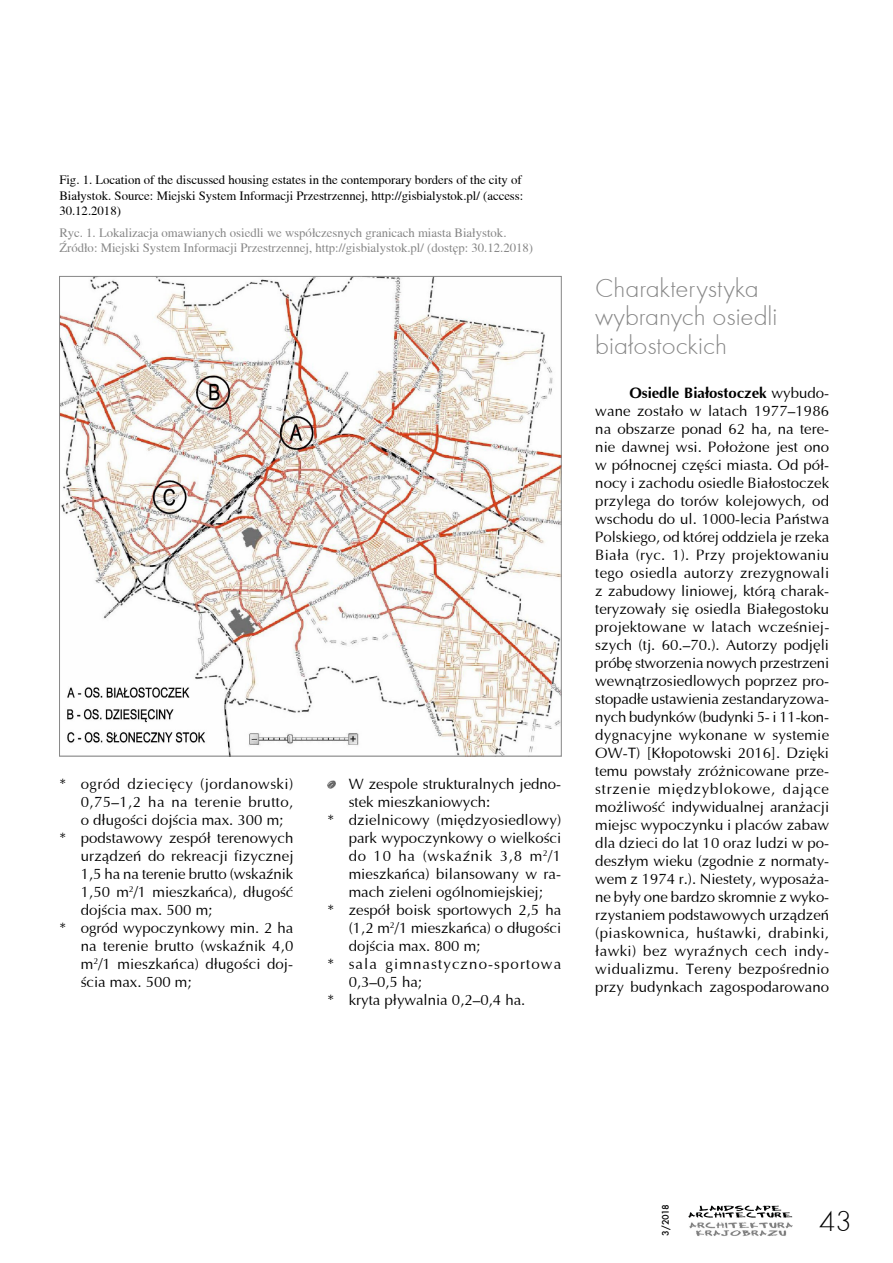
<style>
.page{position:relative;width:893px;height:1263px;background:#fff}
.page>*{position:absolute;margin:0;border:0;box-sizing:border-box;transform-origin:0 0}
.t1{font:30px "Futura TEE Ligh";color:#000}
.t2{font:27px/28.5px "Futura TEE Ligh";color:#878787}
.t3{font:15px/18px "Ottawa";color:#000;text-align:justify}
.t4{font:15px "Ottawa";letter-spacing:.03em;color:#000}
.t5{font:15px "Ottawa";letter-spacing:.025em;color:#000}
.t6{font:15px "Ottawa";letter-spacing:.075em;color:#000}
.t7{font:15px "Ottawa";letter-spacing:.045em;color:#000}
.t8{font:12.75px/15.3px "Toronto";color:#000}
.t9{font:12.75px/15.3px "Toronto";color:#878787}
.t10{font:500 10.05px "Futura TEE";color:#000}
.s1{font-weight:700}
</style>
<div class="page">
<img style="left:689px;top:1222px;width:103px;height:14px">
<svg style="left:688px;top:1205px;width:104px;height:13px"></svg>
<svg style="left:327px;top:780px;width:8px;height:8px"></svg>
<img style="left:61px;top:278px;width:498px;height:476px">
<p class="t8" style="left:59px;top:172px;width:466px">Fig. 1. Location of the discussed housing estates in the contemporary borders of the city of<br>Białystok. Source: Miejski System Informacji Przestrzennej, http://gisbialystok.pl/ (access:<br>30.12.2018)</p>
<p class="t9" style="left:59px;top:225px;width:475px">Ryc. 1. Lokalizacja omawianych osiedli we współczesnych granicach miasta Białystok.<br>Źródło: Miejski System Informacji Przestrzennej, http://gisbialystok.pl/ (dostęp: 30.12.2018)</p>
<p class="t4" style="left:60px;top:774px;width:235px">* ogród dziecięcy (jordanowski)</p>
<p class="t5" style="left:81px;top:792px;width:214px">0,75–1,2 ha na terenie brutto,</p>
<p class="t3" style="left:81px;top:810px;width:204px">o długości dojścia max. 300 m;</p>
<p class="t3" style="left:60px;top:828px;width:235px">* podstawowy zespół terenowych</p>
<p class="t3" style="left:81px;top:846px;width:214px">urządzeń do rekreacji fizycznej</p>
<p class="t3" style="left:81px;top:864px;width:214px">1,5 ha na terenie brutto (wskaźnik</p>
<p class="t3" style="left:81px;top:882px;width:214px">1,50 m<sup>2</sup>/1 mieszkańca), długość</p>
<p class="t3" style="left:81px;top:900px;width:133px">dojścia max. 500 m;</p>
<p class="t3" style="left:60px;top:918px;width:235px">* ogród wypoczynkowy min. 2 ha</p>
<p class="t3" style="left:81px;top:936px;width:214px">na terenie brutto (wskaźnik 4,0</p>
<p class="t3" style="left:81px;top:954px;width:214px">m<sup>2</sup>/1 mieszkańca) długości doj-</p>
<p class="t3" style="left:81px;top:972px;width:112px">ścia max. 500 m;</p>
<p class="t3" style="left:349px;top:774px;width:214px">W zespole strukturalnych jedno-</p>
<p class="t3" style="left:349px;top:792px;width:143px">stek mieszkaniowych:</p>
<p class="t3" style="left:327px;top:810px;width:235px">* dzielnicowy (międzyosiedlowy)</p>
<p class="t3" style="left:349px;top:828px;width:214px">park wypoczynkowy o wielkości</p>
<p class="t7" style="left:349px;top:846px;width:214px">do 10 ha (wskaźnik 3,8 m<sup>2</sup>/1</p>
<p class="t3" style="left:349px;top:864px;width:214px">mieszkańca) bilansowany w ra-</p>
<p class="t3" style="left:349px;top:882px;width:196px">mach zieleni ogólnomiejskiej;</p>
<p class="t3" style="left:327px;top:900px;width:235px">* zespół boisk sportowych 2,5 ha</p>
<p class="t3" style="left:349px;top:918px;width:214px">(1,2 m<sup>2</sup>/1 mieszkańca) o długości</p>
<p class="t3" style="left:349px;top:936px;width:133px">dojścia max. 800 m;</p>
<p class="t6" style="left:327px;top:954px;width:235px">* sala gimnastyczno-sportowa</p>
<p class="t3" style="left:349px;top:972px;width:75px">0,3–0,5 ha;</p>
<p class="t3" style="left:327px;top:990px;width:199px">* kryta pływalnia 0,2–0,4 ha.</p>
<h2 class="t2" style="left:595px;top:274px;width:184px">Charakterystyka wybranych osiedli białostockich</h2>
<p class="t3" style="left:595px;top:384px;width:235px;text-indent:34px"><span class="s1">Osiedle Białostoczek</span> wybudo&shy;wane zostało w latach 1977–1986 na obszarze ponad 62 ha, na tere&shy;nie dawnej wsi. Położone jest ono w północnej części miasta. Od pół&shy;nocy i zachodu osiedle Białostoczek przylega do torów kolejowych, od wschodu do ul. 1000-lecia Państwa Polskiego, od której oddziela je rzeka Biała (ryc. 1). Przy projektowaniu tego osiedla autorzy zrezygnowali z zabudowy liniowej, którą charak&shy;teryzowały się osiedla Białegostoku projektowane w latach wcześniej&shy;szych (tj. 60.–70.). Autorzy podjęli próbę stworzenia nowych przestrzeni wewnątrzosiedlowych poprzez pro&shy;stopadłe ustawienia zestandaryzowa&shy;nych budynków (budynki 5- i 11-kon&shy;dygnacyjne wykonane w systemie OW-T) [Kłopotowski 2016]. Dzięki temu powstały zróżnicowane prze&shy;strzenie międzyblokowe, dające możliwość indywidualnej aranżacji miejsc wypoczynku i placów zabaw dla dzieci do lat 10 oraz ludzi w po&shy;deszłym wieku (zgodnie z normaty&shy;wem z 1974 r.). Niestety, wyposaża&shy;ne były one bardzo skromnie z wyko&shy;rzystaniem podstawowych urządzeń (piaskownica, huśtawki, drabinki, ławki) bez wyraźnych cech indy&shy;widualizmu. Tereny bezpośrednio przy budynkach zagospodarowano</p>
<p class="t10" style="left:659px;top:1236px;width:33px;rotate:-90deg">3/2018</p>
<h1 class="t1" style="left:819px;top:1204px;width:34px">43</h1>
</div>
